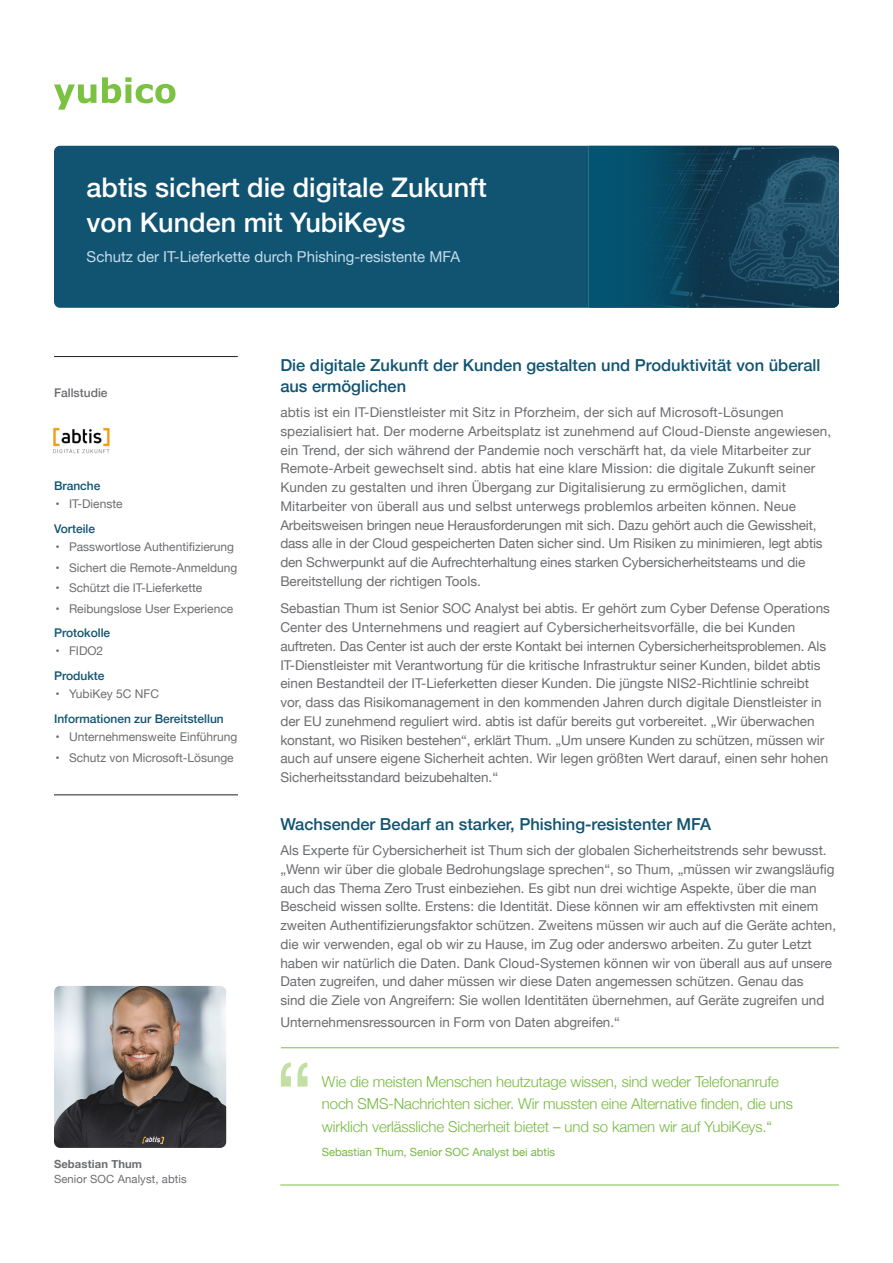
<style>
.page{position:relative;width:893px;height:1263px;background:#fff}
.page>*{position:absolute;margin:0;border:0;box-sizing:border-box;transform-origin:0 0}
.y-page_head_H2_ALT{font:500 27px/34.5px "Helvetica Neue";color:#fff}
.y-sub{font:500 16.5px/21px "Helvetica Neue";color:#105472}
.y-quote_green{font:300 15px/22.5px "Helvetica Neue";letter-spacing:-.01em;color:#75b93f}
.y-page_subhead_ALT{font:15px "Helvetica Neue";color:#c4dcec}
.y-body{font:13.5px/18.8px "Helvetica Neue";color:#6c6d70}
.t1{font:12px "Helvetica Neue";color:#6c6d70}
.y-sidebar_sub{font:500 12px "Helvetica Neue";color:#105472}
.y-case_study_header_side_bar{font:500 12px "Helvetica Neue";color:#6c6d70}
.y-quote_attribution{font:11.25px "Helvetica Neue";color:#75b93f}
.y-image_caption{font:11.25px/15px "Helvetica Neue";letter-spacing:.01em;color:#6c6d70}
.s1{font-weight:700}
</style>
<div class="page">
<div style="left:54px;top:146px;width:785px;height:162px;background:#105472;border-radius:6px"></div>
<img style="left:398px;top:146px;width:441px;height:162px">
<svg style="left:54px;top:84px;width:42px;height:26px"></svg>
<svg style="left:102px;top:77px;width:74px;height:26px"></svg>
<hr style="left:54px;top:795px;width:184px;height:1px;background:#231f20">
<hr style="left:54px;top:356px;width:184px;height:1px;background:#231f20">
<img style="left:54px;top:986px;width:172px;height:162px">
<img style="left:53px;top:427px;width:57px;height:27px">
<hr style="left:281px;top:1047px;width:558px;height:1px;background:#7bc142">
<hr style="left:280px;top:1184px;width:559px;height:1px;background:#7bc142">
<svg style="left:281px;top:1062px;width:26px;height:24px"></svg>
<p class="y-page_head_H2_ALT" style="left:87px;top:168px;width:402px">abtis sichert die digitale Zukunft von Kunden mit YubiKeys</p>
<p class="y-page_subhead_ALT" style="left:87px;top:246px;width:375px">Schutz der IT-Lieferkette durch Phishing-resistente MFA</p>
<p class="y-case_study_header_side_bar" style="left:54px;top:383px;width:55px">Fallstudie</p>
<p class="y-sidebar_sub" style="left:54px;top:476px;width:48px">Branche</p>
<p class="t1" style="left:56px;top:495px;width:69px">• IT-Dienste</p>
<p class="y-sidebar_sub" style="left:54px;top:519px;width:43px">Vorteile</p>
<p class="t1" style="left:56px;top:538px;width:180px">• Passwortlose Authentifizierung</p>
<p class="t1" style="left:56px;top:559px;width:183px">• Sichert die Remote-Anmeldung</p>
<p class="t1" style="left:56px;top:579px;width:148px">• Schützt die IT-Lieferkette</p>
<p class="t1" style="left:56px;top:600px;width:179px">• Reibungslose User Experience</p>
<p class="y-sidebar_sub" style="left:54px;top:623px;width:58px">Protokolle</p>
<p class="t1" style="left:56px;top:642px;width:49px">• FIDO2</p>
<p class="y-sidebar_sub" style="left:54px;top:666px;width:52px">Produkte</p>
<p class="t1" style="left:56px;top:685px;width:105px">• YubiKey 5C NFC</p>
<p class="y-sidebar_sub" style="left:54px;top:709px;width:171px">Informationen zur Bereitstellun</p>
<p class="t1" style="left:56px;top:728px;width:183px">• Unternehmensweite Einführung</p>
<p class="t1" style="left:56px;top:749px;width:180px">• Schutz von Microsoft-Lösunge</p>
<p class="y-image_caption" style="left:54px;top:1157px;width:134px"><span class="s1">Sebastian Thum<br></span>Senior SOC Analyst, abtis</p>
<p class="y-sub" style="left:280px;top:353px;width:542px">Die digitale Zukunft der Kunden gestalten und Produktivität von überall aus ermöglichen</p>
<p class="y-body" style="left:280px;top:404px;width:552px">abtis ist ein IT-Dienstleister mit Sitz in Pforzheim, der sich auf Microsoft-Lösungen spezialisiert hat. Der moderne Arbeitsplatz ist zunehmend auf Cloud-Dienste angewiesen, ein Trend, der sich während der Pandemie noch verschärft hat, da viele Mitarbeiter zur Remote-Arbeit gewechselt sind. abtis hat eine klare Mission: die digitale Zukunft seiner Kunden zu gestalten und ihren Übergang zur Digitalisierung zu ermöglichen, damit Mitarbeiter von überall aus und selbst unterwegs problemlos arbeiten können. Neue Arbeitsweisen bringen neue Herausforderungen mit sich. Dazu gehört auch die Gewissheit, dass alle in der Cloud gespeicherten Daten sicher sind. Um Risiken zu minimieren, legt abtis den Schwerpunkt auf die Aufrechterhaltung eines starken Cybersicherheitsteams und die Bereitstellung der richtigen Tools.</p>
<p class="y-body" style="left:280px;top:600px;width:551px">Sebastian Thum ist Senior SOC Analyst bei abtis. Er gehört zum Cyber Defense Operations Center des Unternehmens und reagiert auf Cybersicherheitsvorfälle, die bei Kunden auftreten. Das Center ist auch der erste Kontakt bei internen Cybersicherheitsproblemen. Als IT-Dienstleister mit Verantwortung für die kritische Infrastruktur seiner Kunden, bildet abtis einen Bestandteil der IT-Lieferketten dieser Kunden. Die jüngste NIS2-Richtlinie schreibt vor, dass das Risikomanagement in den kommenden Jahren durch digitale Dienstleister in der EU zunehmend reguliert wird. abtis ist dafür bereits gut vorbereitet. „Wir überwachen konstant, wo Risiken bestehen“, erklärt Thum. „Um unsere Kunden zu schützen, müssen wir auch auf unsere eigene Sicherheit achten. Wir legen größten Wert darauf, einen sehr hohen Sicherheitsstandard beizubehalten.“</p>
<p class="y-sub" style="left:280px;top:812px;width:432px">Wachsender Bedarf an starker, Phishing-resistenter MFA</p>
<p class="y-body" style="left:280px;top:841px;width:557px">Als Experte für Cybersicherheit ist Thum sich der globalen Sicherheitstrends sehr bewusst. „Wenn wir über die globale Bedrohungslage sprechen“, so Thum, „müssen wir zwangsläufig auch das Thema Zero Trust einbeziehen. Es gibt nun drei wichtige Aspekte, über die man Bescheid wissen sollte. Erstens: die Identität. Diese können wir am effektivsten mit einem zweiten Authentifizierungsfaktor schützen. Zweitens müssen wir auch auf die Geräte achten, die wir verwenden, egal ob wir zu Hause, im Zug oder anderswo arbeiten. Zu guter Letzt haben wir natürlich die Daten. Dank Cloud-Systemen können wir von überall aus auf unsere Daten zugreifen, und daher müssen wir diese Daten angemessen schützen. Genau das<br>sind die Ziele von Angreifern: Sie wollen Identitäten übernehmen, auf Geräte zugreifen und</p>
<p class="y-body" style="left:280px;top:1013px;width:341px">Unternehmensressourcen in Form von Daten abgreifen.“</p>
<p class="y-quote_green" style="left:322px;top:1069px;width:472px">Wie die meisten Menschen heutzutage wissen, sind weder Telefonanrufe noch SMS-Nachrichten sicher. Wir mussten eine Alternative finden, die uns wirklich verlässliche Sicherheit bietet – und so kamen wir auf YubiKeys.“</p>
<p class="y-quote_attribution" style="left:322px;top:1144px;width:235px">Sebastian Thum, Senior SOC Analyst bei abtis</p>
</div>
